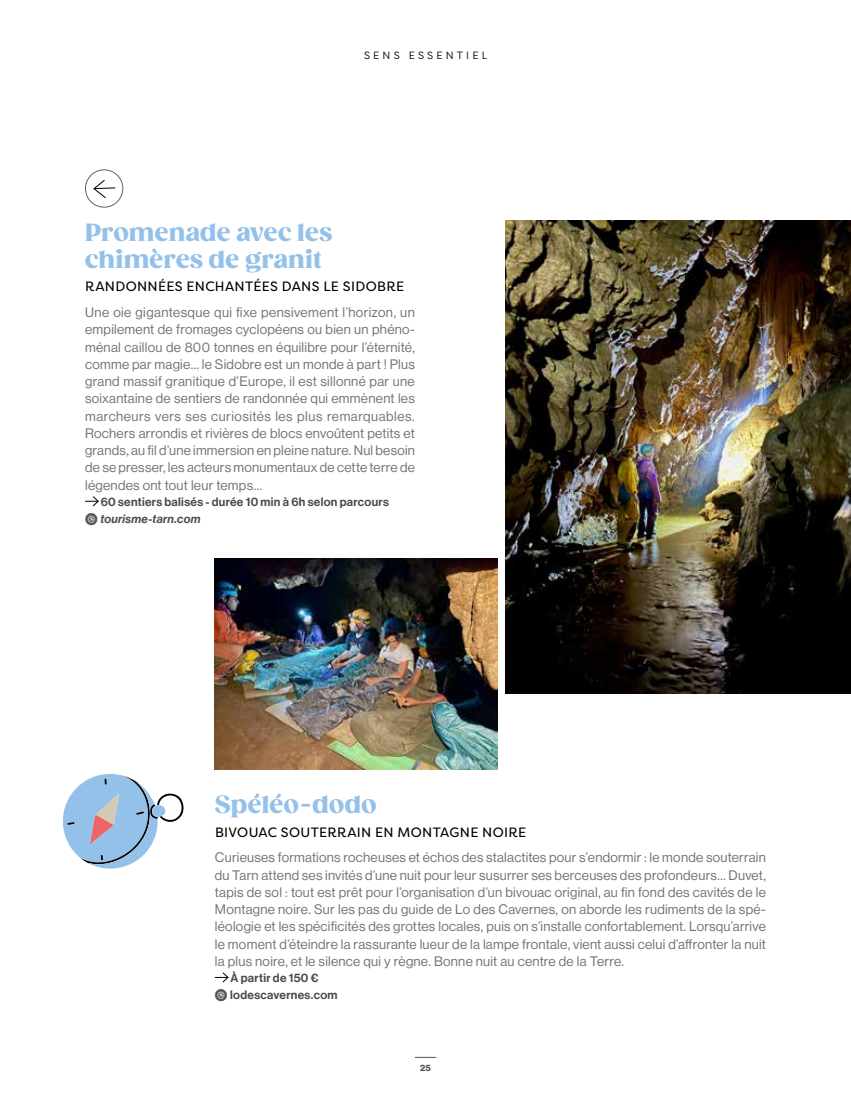
<style>
.page{position:relative;width:851px;height:1106px;background:#fff}
.page>*{position:absolute;margin:0;border:0;box-sizing:border-box;transform-origin:0 0}
.t1{font:900 24px/27px "Gazpacho";letter-spacing:.01em;color:#93c1e9}
.t2{font:13.5px/17.2px "Neue Haas Display";letter-spacing:.02em;color:#757474;text-align:justify}
.t3{font:13.5px "Filson Pro";letter-spacing:.025em;color:#000}
.t4{font:12px/16.5px "Neue Haas Display Mediu";letter-spacing:.025em;color:#4a4a49;text-align:center}
.t5{font:italic 500 12px "Neue Haas Display";letter-spacing:.025em;color:#4a4a49}
.t6{font:10.5px "Filson Pro";letter-spacing:.3em;color:#000}
.t7{font:700 9px "Neue Haas Display";color:#575756}
.s1{font-family:"Social Media Circled";font-weight:400;font-style:normal;color:#575756}
.s2{font-family:"Social Media Circled";color:#575756}
</style>
<div class="page">
<svg style="left:85px;top:496px;width:14px;height:11px"></svg>
<svg style="left:215px;top:972px;width:14px;height:11px"></svg>
<img style="left:505px;top:220px;width:345px;height:473px">
<img style="left:215px;top:558px;width:282px;height:212px">
<div style="left:85px;top:169px;width:38px;height:39px;border:1px solid #646363;border-radius:50%"></div>
<svg style="left:93px;top:180px;width:23px;height:18px"></svg>
<svg style="left:63px;top:774px;width:121px;height:94px"></svg>
<svg style="left:415px;top:1057px;width:21px;height:1px"></svg>
<p class="t6" style="left:364px;top:49px;width:125px">SENS ESSENTIEL</p>
<h1 class="t1" style="left:85px;top:219px;width:249px">Promenade avec les chimères de granit</h1>
<p class="t3" style="left:85px;top:277px;width:320px">RANDONNÉES ENCHANTÉES DANS LE SIDOBRE</p>
<p class="t2" style="left:85px;top:304px;width:331px">Une oie gigantesque qui fixe pensivement l’horizon, un empilement de fromages cyclopéens ou bien un phéno&shy;ménal caillou de 800 tonnes en équilibre pour l’éternité, comme par magie… le Sidobre est un monde à part ! Plus grand massif granitique d’Europe, il est sillonné par une soixantaine de sentiers de randonnée qui emmènent les marcheurs vers ses curiosités les plus remarquables.<br>Rochers arrondis et rivières de blocs envoûtent petits et grands, au fil d’une immersion en pleine nature. Nul besoin de se presser, les acteurs monumentaux de cette terre de légendes ont tout leur temps…</p>
<p class="t4" style="left:101px;top:494px;width:289px">60 sentiers balisés - durée 10 min à 6h selon parcours</p>
<p class="t5" style="left:85px;top:511px;width:117px"><span class="s1">1</span> tourisme-tarn.com</p>
<h1 class="t1" style="left:215px;top:791px;width:163px">Spéléo-dodo</h1>
<p class="t3" style="left:215px;top:822px;width:313px">BIVOUAC SOUTERRAIN EN MONTAGNE NOIRE</p>
<p class="t2" style="left:215px;top:849px;width:552px">Curieuses formations rocheuses et échos des stalactites pour s’endormir : le monde souterrain du Tarn attend ses invités d’une nuit pour leur susurrer ses berceuses des profondeurs… Duvet, tapis de sol : tout est prêt pour l’organisation d’un bivouac original, au fin fond des cavités de le Montagne noire. Sur les pas du guide de Lo des Cavernes, on aborde les rudiments de la spé&shy;léologie et les spécificités des grottes locales, puis on s’installe confortablement. Lorsqu’arrive le moment d’éteindre la rassurante lueur de la lampe frontale, vient aussi celui d’affronter la nuit la plus noire, et le silence qui y règne. Bonne nuit au centre de la Terre.</p>
<p class="t4" style="left:215px;top:970px;width:124px">À partir de 150 €<br><span class="s2">1</span> lodescavernes.com</p>
<p class="t7" style="left:420px;top:1062px;width:12px">25</p>
</div>
